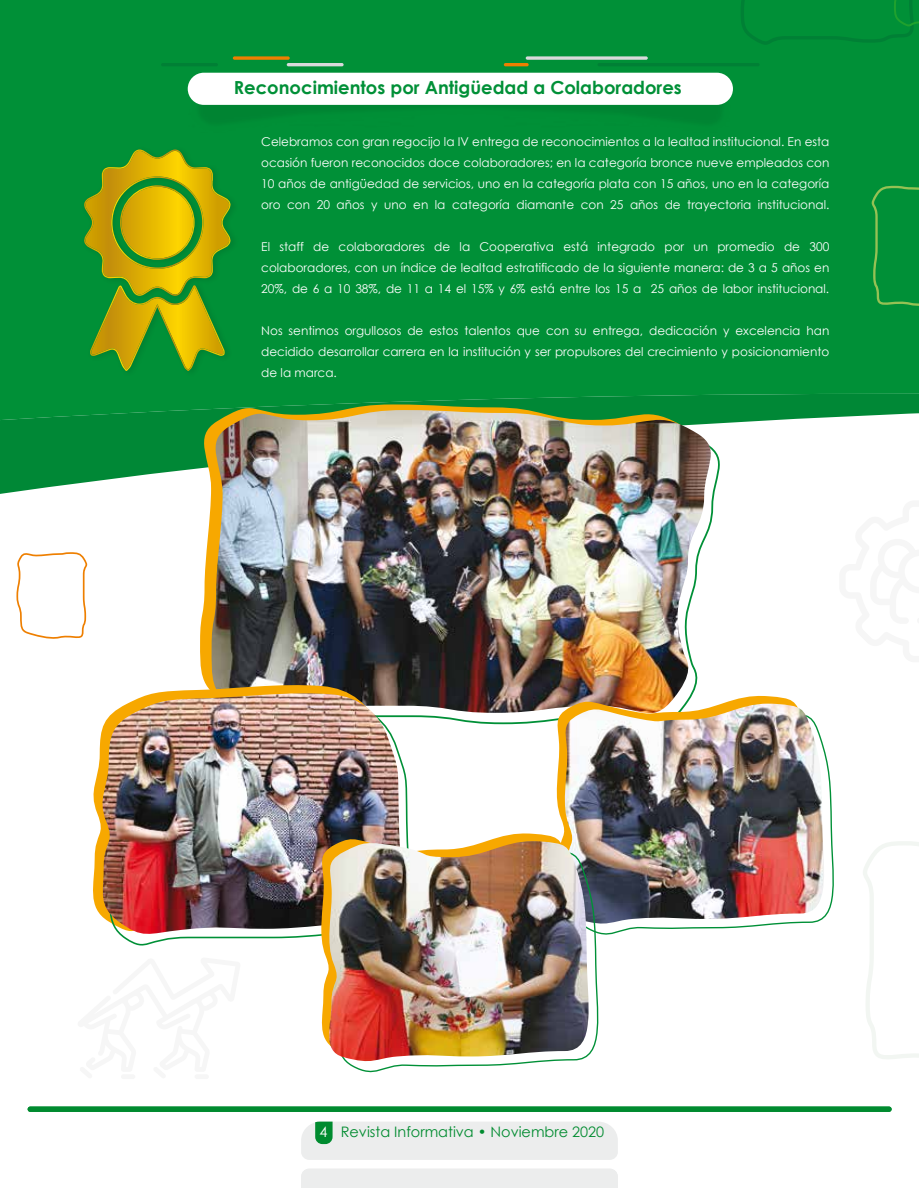
<style>
.page{position:relative;width:919px;height:1188px;background:#fff}
.page>*{position:absolute;margin:0;border:0;box-sizing:border-box;transform-origin:0 0}
.t1{font:700 18px "Century Gothic";color:#009037}
.t2{font:14.4px "Century Gothic";color:#008b2f}
.t3{font:12.15px/21px "Century Gothic";color:#fff;text-align:justify}
.s1{color:#fffffe}
</style>
<div class="page">
<div style="left:0;top:0;width:919px;height:385px;background:#009037"></div>
<svg style="left:0;top:385px;width:919px;height:109px;fill:#009037"></svg>
<svg style="left:740px;top:0;width:179px;height:45px;background:#008e36"></svg>
<img style="left:188px;top:73px;width:545px;height:59px">
<div style="left:188px;top:73px;width:545px;height:32px;background:#fff;border-radius:16px"></div>
<hr style="left:161px;top:63px;width:57px;height:3px;background:#008035;border-radius:2px">
<hr style="left:287px;top:63px;width:56px;height:3px;background:#d9dadb;border-radius:2px">
<svg style="left:233px;top:56px;width:57px;height:4px"></svg>
<hr style="left:597px;top:63px;width:162px;height:3px;background:#008035;border-radius:2px">
<hr style="left:504px;top:63px;width:24px;height:3px;background:#ee7f00;border-radius:2px">
<svg style="left:525px;top:56px;width:122px;height:4px"></svg>
<div style="left:28px;top:1107px;width:863px;height:5px;background:#008b2f;border-radius:3px"></div>
<svg style="left:16px;top:552px;width:71px;height:87px"></svg>
<svg style="left:863px;top:841px;width:56px;height:218px"></svg>
<div style="left:80px;top:144px;width:160px;height:236px;background:#009037"></div>
<svg style="left:84px;top:150px;width:147px;height:221px;background:#82a117"></svg>
<svg style="left:192px;top:396px;width:519px;height:287px;fill:#009036"></svg>
<svg style="left:476px;top:410px;width:257px;height:315px"></svg>
<img style="left:205px;top:410px;width:510px;height:313px">
<svg style="left:93px;top:683px;width:309px;height:227px"></svg>
<svg style="left:127px;top:700px;width:292px;height:246px"></svg>
<img style="left:97px;top:693px;width:312px;height:247px">
<img style="left:551px;top:693px;width:245px;height:131px">
<svg style="left:606px;top:751px;width:228px;height:184px"></svg>
<img style="left:563px;top:704px;width:262px;height:224px">
<img style="left:315px;top:831px;width:274px;height:202px">
<svg style="left:346px;top:847px;width:260px;height:226px"></svg>
<img style="left:323px;top:840px;width:269px;height:222px">
<svg style="left:871px;top:186px;width:48px;height:122px;background:#0b9339"></svg>
<div style="left:194px;top:1074px;width:15px;height:5px;background:#f6f6f6;border-radius:2px"></div>
<div style="left:121px;top:1074px;width:14px;height:5px;background:#f6f6f6;border-radius:2px"></div>
<div style="left:301px;top:1122px;width:317px;height:38px;background:#eceded"></div>
<div style="left:301px;top:1169px;width:317px;height:19px;background:#eceded"></div>
<h1 class="t1" style="left:234px;top:74px;width:449px">Reconocimientos por Antigüedad a Colaboradores</h1>
<p class="t3" style="left:261px;top:131px;width:569px">Celebramos con gran regocijo la IV entrega de reconocimientos a la lealtad institucional. En esta ocasión fueron reconocidos doce colaboradores; en la categoría bronce nueve empleados con 10 años de antigüedad de servicios, uno en la categoría plata con 15 años, uno en la categoría oro con 20 años y uno en la categoría diamante con 25 años de trayectoria institucional.</p>
<p class="t3" style="left:261px;top:236px;width:569px">El staff de colaboradores de la Cooperativa está integrado por un promedio de 300 colaboradores, con un índice de lealtad estratificado de la siguiente manera: de 3 a 5 años en 20%, de 6 a 10 38%, de 11 a 14 el 15% y 6% está entre los 15 a 25 años de labor institucional.</p>
<p class="t3" style="left:261px;top:320px;width:569px">Nos sentimos orgullosos de estos talentos que con su entrega, dedicación y excelencia han decidido desarrollar carrera en la institución y ser propulsores del crecimiento y posicionamiento de la marca.</p>
<p class="t2" style="left:319px;top:1122px;width:286px"><span class="s1">4</span> Revista Informativa • Noviembre 2020</p>
</div>
